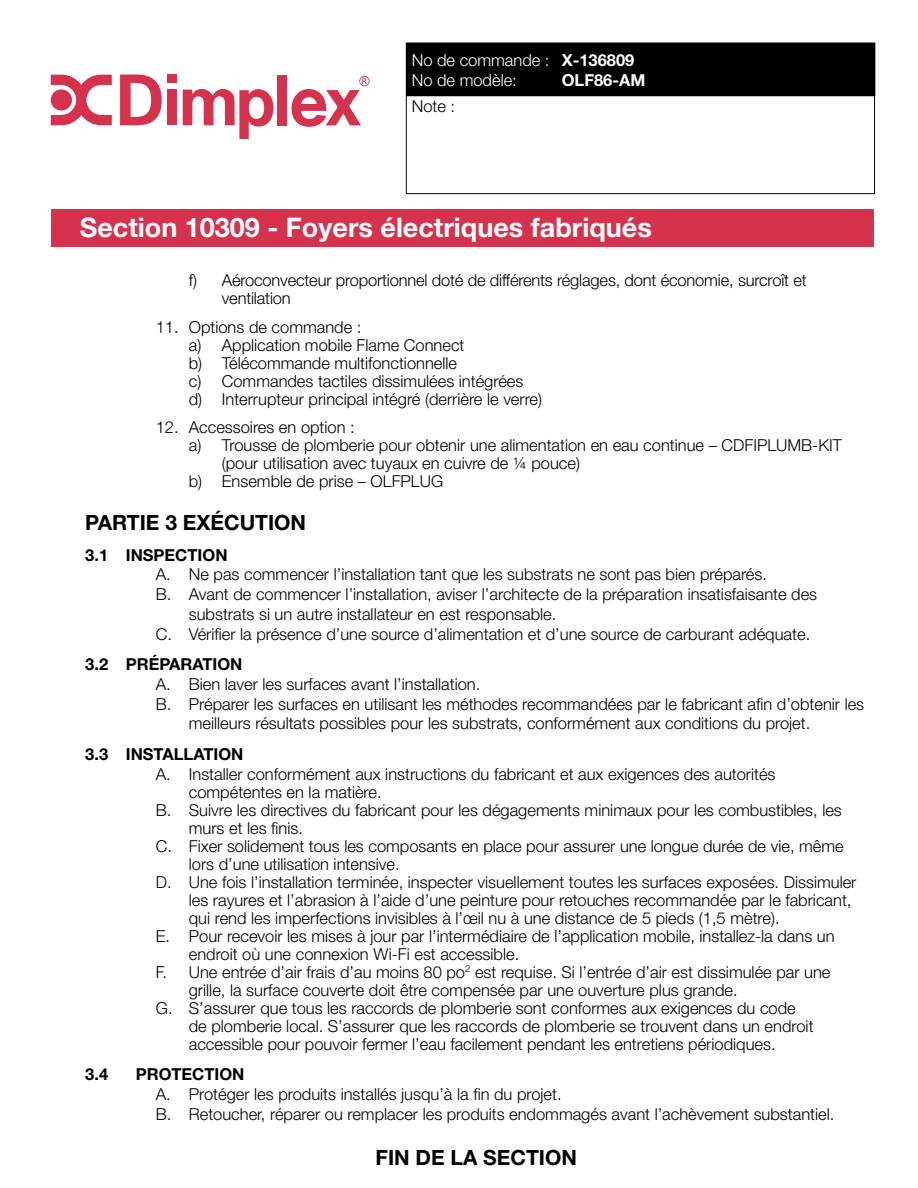
<style>
.page{position:relative;width:918px;height:1188px;background:#fff}
.page>*{position:absolute;margin:0;border:0;box-sizing:border-box;transform-origin:0 0}
.t1{font:700 27px "Helvetica Neue LT Std";color:#fff}
.t2{font:700 21px "Helvetica Neue LT Std";color:#000}
.t3{font:300 16.5px/18px "Helvetica Neue LT Std";color:#000}
.t4{font:700 16.5px "Helvetica Neue LT Std";color:#000}
.t5{font:300 16.5px/19.8px "Helvetica Neue LT Std";color:#fff}
.t6{font:700 16.5px "Helvetica Neue LT Std";color:#fff}
.s1{font-weight:700}
</style>
<div class="page">
<div style="left:51px;top:210px;width:823px;height:37px;background:#d6324e"></div>
<div style="left:407px;top:43px;width:468px;height:53px;background:#000"></div>
<svg style="left:51px;top:75px;width:61px;height:50px"></svg>
<svg style="left:120px;top:75px;width:42px;height:50px"></svg>
<div style="left:167px;top:75px;width:10px;height:8px;background:#d6324e"></div>
<div style="left:167px;top:90px;width:10px;height:35px;background:#d6324e"></div>
<div style="left:278px;top:75px;width:9px;height:50px;background:#d6324e"></div>
<svg style="left:183px;top:89px;width:91px;height:50px"></svg>
<svg style="left:292px;top:76px;width:78px;height:51px"></svg>
<p class="t5" style="left:412px;top:50px;width:224px">No de commande : <span class="s1">X-136809<br></span>No de modèle:</p>
<p class="t6" style="left:562px;top:69px;width:85px">OLF86-AM</p>
<p class="t3" style="left:412px;top:97px;width:45px">Note :</p>
<h1 class="t1" style="left:80px;top:211px;width:573px">Section 10309 - Foyers électriques fabriqués</h1>
<p class="t3" style="left:222px;top:271px;width:586px;text-indent:-33px">f) Aéroconvecteur proportionnel doté de différents réglages, dont économie, surcroît et ventilation</p>
<p class="t3" style="left:189px;top:317px;width:355px;text-indent:-33px">11. Options de commande :<br>a) Application mobile Flame Connect<br>b) Télécommande multifonctionnelle<br>c) Commandes tactiles dissimulées intégrées<br>d) Interrupteur principal intégré (derrière le verre)</p>
<p class="t3" style="left:156px;top:418px;width:200px">12. Accessoires en option :</p>
<p class="t3" style="left:189px;top:436px;width:655px">a) Trousse de plomberie pour obtenir une alimentation en eau continue – CDFIPLUMB-KIT</p>
<p class="t3" style="left:222px;top:454px;width:360px">(pour utilisation avec tuyaux en cuivre de ¼ pouce)</p>
<p class="t3" style="left:189px;top:472px;width:256px">b) Ensemble de prise – OLFPLUG</p>
<p class="t2" style="left:85px;top:510px;width:222px">PARTIE 3 EXÉCUTION</p>
<p class="t4" style="left:85px;top:545px;width:144px">3.1 INSPECTION</p>
<p class="t3" style="left:156px;top:565px;width:613px">A. Ne pas commencer l’installation tant que les substrats ne sont pas bien préparés.</p>
<p class="t3" style="left:156px;top:585px;width:663px">B. Avant de commencer l’installation, aviser l’architecte de la préparation insatisfaisante des</p>
<p class="t3" style="left:189px;top:605px;width:369px">substrats si un autre installateur en est responsable.</p>
<p class="t3" style="left:156px;top:625px;width:656px">C. Vérifier la présence d’une source d’alimentation et d’une source de carburant adéquate.</p>
<p class="t4" style="left:85px;top:654px;width:159px">3.2 PRÉPARATION</p>
<p class="t3" style="left:156px;top:675px;width:326px">A. Bien laver les surfaces avant l’installation.</p>
<p class="t3" style="left:156px;top:694px;width:710px">B. Préparer les surfaces en utilisant les méthodes recommandées par le fabricant afin d’obtenir les</p>
<p class="t3" style="left:189px;top:714px;width:623px">meilleurs résultats possibles pour les substrats, conformément aux conditions du projet.</p>
<p class="t4" style="left:85px;top:744px;width:160px">3.3 INSTALLATION</p>
<p class="t3" style="left:156px;top:764px;width:621px">A. Installer conformément aux instructions du fabricant et aux exigences des autorités</p>
<p class="t3" style="left:189px;top:782px;width:194px">compétentes en la matière.</p>
<p class="t3" style="left:156px;top:800px;width:688px">B. Suivre les directives du fabricant pour les dégagements minimaux pour les combustibles, les</p>
<p class="t3" style="left:189px;top:818px;width:116px">murs et les finis.</p>
<p class="t3" style="left:156px;top:836px;width:689px">C. Fixer solidement tous les composants en place pour assurer une longue durée de vie, même</p>
<p class="t3" style="left:189px;top:854px;width:212px">lors d’une utilisation intensive.</p>
<p class="t3" style="left:156px;top:872px;width:702px">D. Une fois l’installation terminée, inspecter visuellement toutes les surfaces exposées. Dissimuler</p>
<p class="t3" style="left:189px;top:890px;width:664px">les rayures et l’abrasion à l’aide d’une peinture pour retouches recommandée par le fabricant,</p>
<p class="t3" style="left:189px;top:908px;width:592px">qui rend les imperfections invisibles à l’œil nu à une distance de 5 pieds (1,5 mètre).</p>
<p class="t3" style="left:156px;top:926px;width:680px">E. Pour recevoir les mises à jour par l’intermédiaire de l’application mobile, installez-la dans un</p>
<p class="t3" style="left:189px;top:944px;width:332px">endroit où une connexion Wi-Fi est accessible.</p>
<p class="t3" style="left:156px;top:962px;width:676px">F. Une entrée d’air frais d’au moins 80 po<sup>2</sup> est requise. Si l’entrée d’air est dissimulée par une</p>
<p class="t3" style="left:189px;top:980px;width:550px">grille, la surface couverte doit être compensée par une ouverture plus grande.</p>
<p class="t3" style="left:156px;top:998px;width:641px">G. S’assurer que tous les raccords de plomberie sont conformes aux exigences du code</p>
<p class="t3" style="left:189px;top:1016px;width:626px">de plomberie local. S’assurer que les raccords de plomberie se trouvent dans un endroit</p>
<p class="t3" style="left:189px;top:1034px;width:588px">accessible pour pouvoir fermer l’eau facilement pendant les entretiens périodiques.</p>
<p class="t4" style="left:85px;top:1064px;width:24px">3.4</p>
<p class="t4" style="left:136px;top:1064px;width:110px">PROTECTION</p>
<p class="t3" style="left:156px;top:1084px;width:680px;line-height:19.8px">A. Protéger les produits installés jusqu’à la fin du projet.<br>B. Retoucher, réparer ou remplacer les produits endommagés avant l’achèvement substantiel.</p>
<p class="t2" style="left:376px;top:1144px;width:203px">FIN DE LA SECTION</p>
</div>
